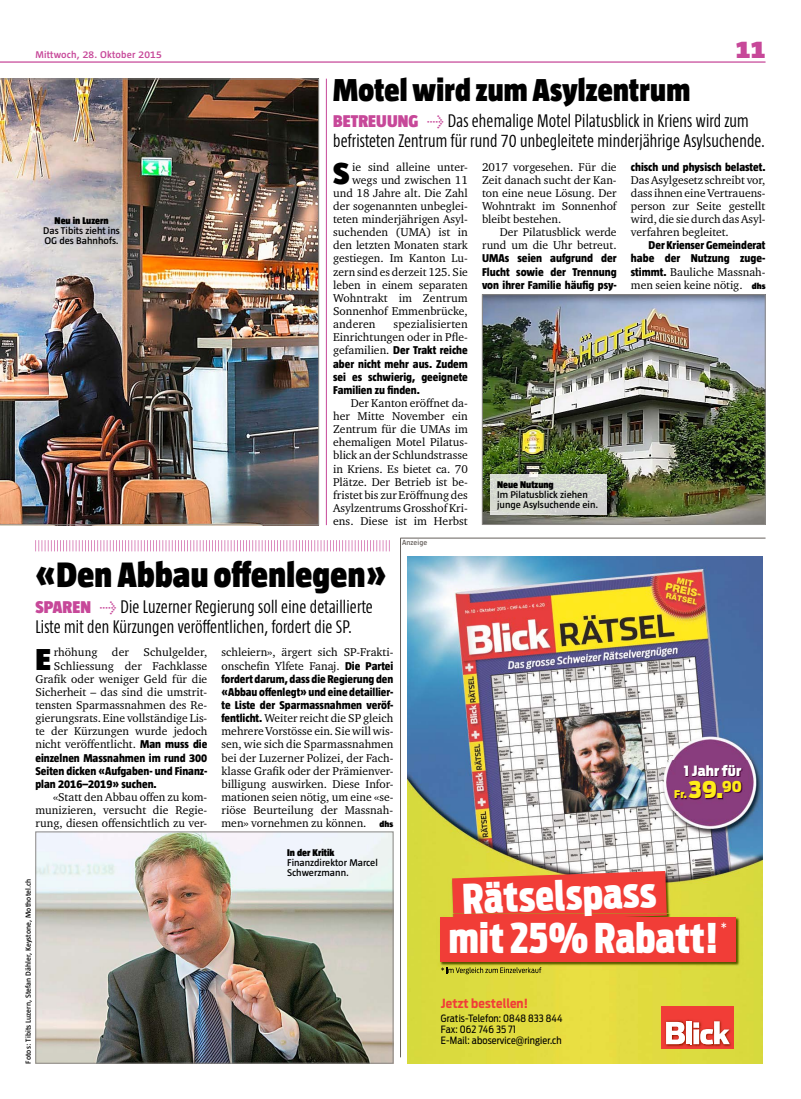
<style>
.page{position:relative;width:801px;height:1099px;background:#fff}
.page>*{position:absolute;margin:0;border:0;box-sizing:border-box;transform-origin:0 0}
.t1{font:900 40.62px "Antenna Extra Cond";letter-spacing:.01em;color:#fff}
._02_Zweitstoff_x04{font:900 36.25px "Taz";letter-spacing:.01em;color:#000;scale:.95 1}
._02_Zweitstoff_x04-2{font:900 32.5px "Taz";letter-spacing:.01em;color:#000;scale:.95 1}
._11___Lauftext_Initi{font:900 31.12px "Taz Text";color:#000}
.t2{font:900 25px "Taz Text";color:#c74899;scale:1.05 1}
._05___Lead_x06{font:300 18.75px/20px "Taz Cd";letter-spacing:.01em;color:#000}
.t3{font:900 14px "Antenna Cond";letter-spacing:.005em;color:#fff}
.t4{font:12.62px "Antenna Cond";color:#fff}
.t5{font:700 12.5px "Antenna Cond";letter-spacing:.015em;color:#f13d37}
._12_Lauftext_x08{font:11.62px/13.1px "Charter ITC Pro";color:#000;text-align:justify}
._11___Lauftext_Initi-2{font:11.62px "Charter ITC Pro";color:#000}
._11___Lauftext_Initi-3{font:800 11.62px/13.1px "Taz";color:#000;text-align:justify}
._12_Lauftext_x08-2{font:800 11.62px/13.1px "Taz";color:#000;text-align:justify}
.t6{font:900 10.62px "Antenna Cond";color:#ffec18}
._17_Legende_x11{font:10px/10px "Taz Text Regular Grade 106";color:#000}
.t7{font:10px/11.2px "Antenna Cond";letter-spacing:.01em;color:#000}
.t8{font:600 10px "Taz Text";letter-spacing:.02em;color:#c74899}
.t9{font:7.5px "Taz Text Regular Grade 106";letter-spacing:.01em;color:#000}
.t10{font:7.5px "Taz Text Regular Grade 106";letter-spacing:.01em;color:#66605c}
.t11{font:7.5px "Antenna Cond";color:#000}
.s1{font-family:"Taz";font-weight:900}
.s2{font-family:"Taz";font-weight:900;font-size:17.5px;color:#c74899}
.s3{font-family:"Meta Serif OT";font-weight:700;font-size:15.75px;color:#c74899}
.s4{font-family:"Charter ITC Pro";font-weight:400}
.s5{font-family:"Taz";font-weight:800}
.s6{font-family:"Taz Text";font-weight:900;font-size:8.75px}
.s7{font-size:23px}
</style>
<div class="page">
<hr style="left:0;top:61px;width:765px;height:2px;background:#c74899">
<hr style="left:326px;top:79px;width:1px;height:446px;background:#c74899">
<img style="left:484px;top:296px;width:279px;height:227px">
<div style="left:482px;top:294px;width:283px;height:231px;border:1px solid #8c8986"></div>
<img style="left:37px;top:833px;width:354px;height:228px">
<div style="left:35px;top:831px;width:358px;height:232px;border:1px solid #8c8986"></div>
<svg style="left:490px;top:474px;width:116px;height:41px;background:#d5d8d1"></svg>
<img style="left:0;top:79px;width:319px;height:446px">
<svg style="left:35px;top:540px;width:355px;height:11px"></svg>
<hr style="left:400px;top:538px;width:365px;height:1px;background:#66605c">
<hr style="left:400px;top:538px;width:1px;height:519px;background:#66605c">
<img style="left:407px;top:556px;width:355px;height:507px">
<div style="left:661px;top:1006px;width:73px;height:42px;background:#f13d37"></div>
<img style="left:665px;top:1020px;width:32px;height:27px">
<img style="left:683px;top:1019px;width:6px;height:28px">
<svg style="left:666px;top:1021px;width:19px;height:23px"></svg>
<div style="left:686px;top:1021px;width:6px;height:23px;background:#fff"></div>
<img style="left:691px;top:1020px;width:5px;height:27px">
<img style="left:703px;top:1044px;width:8px;height:3px">
<img style="left:697px;top:1044px;width:6px;height:3px">
<img style="left:714px;top:1020px;width:17px;height:27px">
<img style="left:711px;top:1044px;width:6px;height:3px">
<svg style="left:691px;top:1021px;width:39px;height:23px"></svg>
<img style="left:448px;top:867px;width:226px;height:46px">
<svg style="left:452px;top:871px;width:215px;height:42px;background:#ed4939"></svg>
<img style="left:437px;top:913px;width:306px;height:56px">
<svg style="left:441px;top:967px;width:100px;height:7px"></svg>
<img style="left:453px;top:913px;width:214px;height:3px">
<div style="left:441px;top:916px;width:295px;height:45px;background:#f13d37"></div>
<img style="left:661px;top:760px;width:101px;height:50px">
<p class="t8" style="left:35px;top:49px;width:128px">Mittwoch, 28. Oktober 2015</p>
<p class="t2" style="left:736px;top:35px;width:30px">11</p>
<p class="_02_Zweitstoff_x04-2" style="left:333px;top:71px;width:377px">Motel wird zum Asylzentrum</p>
<p class="_17_Legende_x11" style="left:43px;top:215px;width:78px;text-align:center"><span class="s1">Neu in Luzern<br></span>Das Tibits zieht ins<br>OG des Bahnhofs.</p>
<p class="_05___Lead_x06" style="left:333px;top:111px;width:433px"><span class="s2">BETREUUNG</span> <span class="s3">→</span> Das ehemalige Motel Pilatusblick in Kriens wird zum befristeten Zentrum für rund 70 unbegleitete minderjährige Asylsuchende.</p>
<p class="_11___Lauftext_Initi" style="left:333px;top:156px;width:18px">S</p>
<p class="_11___Lauftext_Initi-2" style="left:352px;top:159px;width:117px">ie sind alleine unter-</p>
<p class="_11___Lauftext_Initi-2" style="left:352px;top:172px;width:117px">wegs und zwischen 11</p>
<p class="_11___Lauftext_Initi-2" style="left:333px;top:186px;width:136px">und 18 Jahre alt. Die Zahl</p>
<p class="_11___Lauftext_Initi-2" style="left:333px;top:199px;width:136px">der sogenannten unbeglei-</p>
<p class="_11___Lauftext_Initi-2" style="left:333px;top:212px;width:136px">teten minderjährigen Asyl-</p>
<p class="_11___Lauftext_Initi-2" style="left:333px;top:225px;width:136px">suchenden (UMA) ist in</p>
<p class="_11___Lauftext_Initi-2" style="left:333px;top:238px;width:136px">den letzten Monaten stark</p>
<p class="_11___Lauftext_Initi-2" style="left:333px;top:251px;width:136px">gestiegen. Im Kanton Lu-</p>
<p class="_11___Lauftext_Initi-2" style="left:333px;top:264px;width:136px">zern sind es derzeit 125. Sie</p>
<p class="_11___Lauftext_Initi-2" style="left:333px;top:277px;width:136px">leben in einem separaten</p>
<p class="_11___Lauftext_Initi-2" style="left:333px;top:291px;width:136px">Wohntrakt im Zentrum</p>
<p class="_11___Lauftext_Initi-2" style="left:333px;top:304px;width:136px">Sonnenhof Emmenbrücke,</p>
<p class="_11___Lauftext_Initi-2" style="left:333px;top:317px;width:44px">anderen</p>
<p class="_11___Lauftext_Initi-3" style="left:333px;top:317px;width:136px;text-indent:60px"><span class="s4">spezialisierten Einrichtungen oder in Pfle&shy;gefamilien.</span> Der Trakt reiche aber nicht mehr aus. Zudem sei es schwierig, geeignete Familien zu finden.</p>
<p class="_12_Lauftext_x08" style="left:333px;top:396px;width:136px;text-indent:18px">Der Kanton eröffnet da&shy;her Mitte November ein Zentrum für die UMAs im ehemaligen Motel Pilatus&shy;blick an der Schlundstrasse in Kriens. Es bietet ca. 70<br>Plätze. Der Betrieb ist be&shy;fristet bis zur Eröffnung des Asylzentrums Grosshof Kri&shy;ens. Diese ist im Herbst</p>
<p class="t10" style="left:402px;top:538px;width:27px">Anzeige</p>
<p class="_12_Lauftext_x08" style="left:482px;top:160px;width:136px">2017 vorgesehen. Für die Zeit danach sucht der Kan&shy;ton eine neue Lösung. Der Wohntrakt im Sonnenhof bleibt bestehen.</p>
<p class="_12_Lauftext_x08-2" style="left:482px;top:225px;width:136px;text-indent:18px"><span class="s4">Der Pilatusblick werde rund um die Uhr betreut.<br></span>UMAs seien aufgrund der Flucht sowie der Trennung von ihrer Familie häufig psy-</p>
<p class="_12_Lauftext_x08" style="left:631px;top:160px;width:136px"><span class="s5">chisch und physisch belastet.<br></span>Das Asylgesetz schreibt vor, dass ihnen eine Vertrauens&shy;person zur Seite gestellt wird, die sie durch das Asyl&shy;verfahren begleitet.</p>
<p class="_12_Lauftext_x08-2" style="left:631px;top:239px;width:136px;text-indent:18px">Der Krienser Gemeinderat habe der Nutzung zuge&shy;stimmt. <span class="s4">Bauliche Massnah&shy;men seien keine nötig.</span> <span class="s6">dhs</span></p>
<p class="_17_Legende_x11" style="left:497px;top:479px;width:103px"><span class="s1">Neue Nutzung<br></span>Im Pilatusblick ziehen junge Asylsuchende ein.</p>
<p class="_02_Zweitstoff_x04" style="left:35px;top:555px;width:371px">«Den Abbau offenlegen»</p>
<p class="_05___Lead_x06" style="left:35px;top:596px;width:339px"><span class="s2">SPAREN</span> <span class="s3">→</span> Die Luzerner Regierung soll eine detaillierte<br>Liste mit den Kürzungen veröffentlichen, fordert die SP.</p>
<p class="_11___Lauftext_Initi" style="left:35px;top:641px;width:17px">E</p>
<p class="_11___Lauftext_Initi-2" style="left:54px;top:645px;width:155px">rhöhung der Schulgelder,</p>
<p class="_11___Lauftext_Initi-2" style="left:54px;top:658px;width:155px">Schliessung der Fachklasse</p>
<p class="_11___Lauftext_Initi-2" style="left:35px;top:671px;width:173px">Grafik oder weniger Geld für die</p>
<p class="_11___Lauftext_Initi-2" style="left:35px;top:684px;width:173px">Sicherheit – das sind die umstrit-</p>
<p class="_11___Lauftext_Initi-2" style="left:35px;top:697px;width:173px">tensten Sparmassnahmen des Re-</p>
<p class="_11___Lauftext_Initi-2" style="left:35px;top:711px;width:173px">gierungsrats. Eine vollständige Lis-</p>
<p class="_11___Lauftext_Initi-2" style="left:35px;top:724px;width:173px">te der Kürzungen wurde jedoch</p>
<p class="_11___Lauftext_Initi-2" style="left:35px;top:737px;width:173px">nicht veröffentlicht. <span class="s5">Man muss die</span></p>
<p class="_11___Lauftext_Initi-3" style="left:35px;top:750px;width:173px">einzelnen Massnahmen im rund 300</p>
<p class="_11___Lauftext_Initi-3" style="left:35px;top:764px;width:173px">Seiten dicken «Aufgaben- und Finanz-</p>
<p class="_11___Lauftext_Initi-3" style="left:35px;top:777px;width:123px">plan 2016–2019» suchen.</p>
<p class="_12_Lauftext_x08" style="left:35px;top:790px;width:173px;text-indent:18px">«Statt den Abbau offen zu kom&shy;munizieren, versucht die Regie&shy;rung, diesen offensichtlich zu ver-</p>
<p class="t9" style="left:24px;top:1063px;width:186px;rotate:-90deg">Fotos: Tibits Luzern, Stefan Dähler, Keystone, Mothotel.ch</p>
<p class="_12_Lauftext_x08" style="left:221px;top:645px;width:173px">schleiern», ärgert sich SP-Frakti&shy;onschefin Ylfete Fanaj. <span class="s5">Die Partei fordert darum, dass die Regierung den «Abbau offenlegt» und eine detaillier&shy;te Liste der Sparmassnahmen veröf&shy;fentlicht.</span> Weiter reicht die SP gleich mehrere Vorstösse ein. Sie will wis&shy;sen, wie sich die Sparmassnahmen bei der Luzerner Polizei, der Fach&shy;klasse Grafik oder der Prämienver&shy;billigung auswirken. Diese Infor&shy;mationen seien nötig, um eine «se&shy;riöse Beurteilung der Massnah&shy;men» vornehmen zu können. <span class="s6">dhs</span></p>
<p class="_17_Legende_x11" style="left:287px;top:847px;width:92px"><span class="s1">In der Kritik<br></span>Finanzdirektor Marcel<br>Schwerzmann.</p>
<p class="t3" style="left:684px;top:762px;width:59px">1 Jahr für</p>
<p class="t6" style="left:674px;top:788px;width:69px">Fr. <span class="s7">39.</span><sup>90</sup></p>
<p class="t1" style="left:461px;top:874px;width:196px;rotate:-2deg">Rätselspass</p>
<p class="t1" style="left:449px;top:913px;width:271px">mit 25%Rabatt!</p>
<p class="t4" style="left:721px;top:920px;width:8px">*</p>
<p class="t11" style="left:527px;top:965px;width:5px">k</p>
<p class="t5" style="left:441px;top:995px;width:89px">Jetzt bestellen!</p>
<p class="t7" style="left:441px;top:1012px;width:123px">Gratis-Telefon: 0848 833 844<br>Fax: 062 746 35 71<br>E-Mail: aboservice@ringier.ch</p>
</div>
